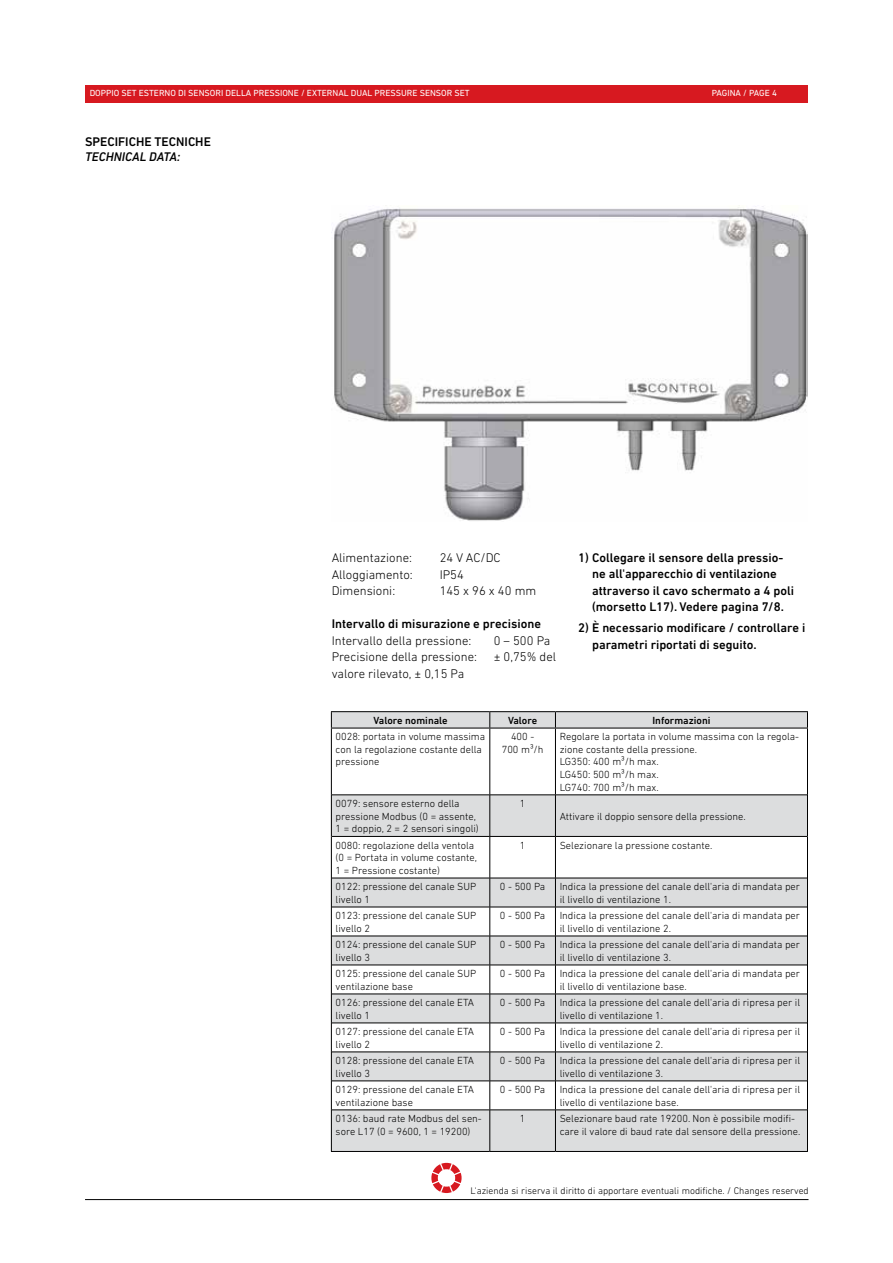
<style>
.page{position:relative;width:893px;height:1263px;background:#fff}
.page>*{position:absolute;margin:0;border:0;box-sizing:border-box;transform-origin:0 0}
.t1{font:500 12.75px/16.5px "DIN Next LT Pro";color:#000}
.t2{font:300 12.75px "DIN Next LT Pro";color:#000}
.t3{font:italic 500 12.75px "DIN Next LT Pro";color:#000}
.t4{font:300 10.5px/12.6px "DIN Next LT Pro";color:#000}
.t5{font:500 10.5px "DIN Next LT Pro";color:#000}
.t6{font:300 9.75px "DIN Next LT Pro";color:#000}
.t7{font:9px "DIN Next LT Pro";color:#fff}
</style>
<div class="page">
<svg style="left:431px;top:1163px;width:31px;height:30px"></svg>
<div style="left:85px;top:85px;width:723px;height:17px;background:#d71920"></div>
<hr style="left:85px;top:1199px;width:723px;height:1px;background:#000">
<img style="left:334px;top:205px;width:474px;height:316px">
<div style="left:332px;top:712px;width:475px;height:439px;background:#dcddde"></div>
<svg style="left:332px;top:729px;width:475px;height:149px"></svg>
<hr style="left:331px;top:711px;width:159px;height:1px;background:#000">
<svg style="left:331px;top:712px;width:1px;height:16px"></svg>
<hr style="left:490px;top:711px;width:65px;height:1px;background:#000">
<svg style="left:489px;top:712px;width:1px;height:16px"></svg>
<hr style="left:555px;top:711px;width:253px;height:1px;background:#000">
<svg style="left:555px;top:712px;width:1px;height:16px"></svg>
<svg style="left:807px;top:712px;width:1px;height:16px"></svg>
<hr style="left:331px;top:728px;width:1px;height:67px;background:#000">
<hr style="left:489px;top:728px;width:1px;height:67px;background:#000">
<hr style="left:555px;top:728px;width:1px;height:67px;background:#000">
<hr style="left:807px;top:728px;width:1px;height:67px;background:#000">
<hr style="left:331px;top:795px;width:1px;height:41px;background:#000">
<hr style="left:489px;top:795px;width:1px;height:41px;background:#000">
<hr style="left:555px;top:795px;width:1px;height:41px;background:#000">
<hr style="left:807px;top:795px;width:1px;height:41px;background:#000">
<hr style="left:331px;top:836px;width:1px;height:42px;background:#000">
<hr style="left:489px;top:837px;width:1px;height:41px;background:#000">
<hr style="left:555px;top:837px;width:1px;height:41px;background:#000">
<hr style="left:807px;top:836px;width:1px;height:42px;background:#000">
<hr style="left:555px;top:1110px;width:1px;height:41px;background:#000">
<hr style="left:807px;top:1110px;width:1px;height:41px;background:#000">
<hr style="left:331px;top:1110px;width:1px;height:41px;background:#000">
<svg style="left:331px;top:878px;width:477px;height:232px"></svg>
<hr style="left:489px;top:1110px;width:1px;height:41px;background:#000">
<hr style="left:332px;top:794px;width:158px;height:1px;background:#000">
<hr style="left:490px;top:794px;width:65px;height:1px;background:#000">
<hr style="left:555px;top:794px;width:252px;height:1px;background:#000">
<hr style="left:332px;top:836px;width:158px;height:1px;background:#000">
<hr style="left:490px;top:836px;width:65px;height:1px;background:#000">
<hr style="left:555px;top:836px;width:252px;height:1px;background:#000">
<hr style="left:332px;top:907px;width:158px;height:1px;background:#000">
<hr style="left:332px;top:936px;width:158px;height:1px;background:#000">
<hr style="left:332px;top:965px;width:158px;height:1px;background:#000">
<hr style="left:332px;top:994px;width:158px;height:1px;background:#000">
<hr style="left:332px;top:1023px;width:158px;height:1px;background:#000">
<hr style="left:332px;top:1052px;width:158px;height:1px;background:#000">
<hr style="left:332px;top:1081px;width:158px;height:1px;background:#000">
<hr style="left:332px;top:1109px;width:158px;height:1px;background:#000">
<hr style="left:331px;top:728px;width:159px;height:1px;background:#000">
<hr style="left:490px;top:728px;width:65px;height:1px;background:#000">
<hr style="left:555px;top:728px;width:253px;height:1px;background:#000">
<hr style="left:331px;top:1151px;width:159px;height:1px;background:#000">
<hr style="left:490px;top:1151px;width:65px;height:1px;background:#000">
<hr style="left:555px;top:1151px;width:253px;height:1px;background:#000">
<p class="t7" style="left:90px;top:88px;width:382px">DOPPIO SET ESTERNO DI SENSORI DELLA PRESSIONE / EXTERNAL DUAL PRESSURE SENSOR SET</p>
<p class="t7" style="left:712px;top:88px;width:67px">PAGINA / PAGE 4</p>
<p class="t1" style="left:85px;top:133px;width:127px">SPECIFICHE TECNICHE</p>
<p class="t3" style="left:85px;top:149px;width:97px">TECHNICAL DATA:</p>
<p class="t2" style="left:332px;top:550px;width:82px">Alimentazione:</p>
<p class="t2" style="left:440px;top:550px;width:62px">24 V AC/DC</p>
<p class="t2" style="left:332px;top:567px;width:83px">Alloggiamento:</p>
<p class="t2" style="left:440px;top:567px;width:26px">IP54</p>
<p class="t2" style="left:332px;top:583px;width:65px">Dimensioni:</p>
<p class="t2" style="left:440px;top:583px;width:98px">145 x 96 x 40 mm</p>
<p class="t1" style="left:332px;top:615px;width:211px">Intervallo di misurazione e precisione</p>
<p class="t2" style="left:332px;top:633px;width:141px">Intervallo della pressione:</p>
<p class="t2" style="left:494px;top:633px;width:58px">0 – 500 Pa</p>
<p class="t2" style="left:332px;top:649px;width:147px">Precisione della pressione:</p>
<p class="t2" style="left:494px;top:649px;width:64px">± 0,75% del</p>
<p class="t2" style="left:332px;top:666px;width:134px">valore rilevato, ± 0,15 Pa</p>
<p class="t1" style="left:592px;top:549px;width:203px;text-indent:-14px">1) Collegare il sensore della pressio&shy;ne all'apparecchio di ventilazione attraverso il cavo schermato a 4 poli (morsetto L17). Vedere pagina 7/8.</p>
<p class="t1" style="left:592px;top:620px;width:215px;text-indent:-14px">2) È necessario modificare / controllare i parametri riportati di seguito.</p>
<p class="t5" style="left:373px;top:714px;width:76px">Valore nominale</p>
<p class="t5" style="left:508px;top:714px;width:31px">Valore</p>
<p class="t5" style="left:652px;top:714px;width:60px">Informazioni</p>
<p class="t4" style="left:336px;top:730px;width:151px">0028: portata in volume massima con la regolazione costante della pressione</p>
<p class="t4" style="left:502px;top:730px;width:43px;text-align:center">400 -<br>700 m³/h</p>
<p class="t4" style="left:560px;top:730px;width:241px">Regolare la portata in volume massima con la regola&shy;zione costante della pressione.<br>LG350: 400 m³/h max.<br>LG450: 500 m³/h max.<br>LG740: 700 m³/h max.</p>
<p class="t4" style="left:336px;top:797px;width:145px">0079: sensore esterno della pressione Modbus (0 = assente,<br>1 = doppio, 2 = 2 sensori singoli)</p>
<p class="t4" style="left:520px;top:797px;width:7px">1</p>
<p class="t4" style="left:560px;top:809px;width:188px">Attivare il doppio sensore della pressione.</p>
<p class="t4" style="left:336px;top:838px;width:143px">0080: regolazione della ventola (0 = Portata in volume costante,<br>1 = Pressione costante)</p>
<p class="t4" style="left:520px;top:838px;width:7px">1</p>
<p class="t4" style="left:560px;top:838px;width:154px">Selezionare la pressione costante.</p>
<p class="t4" style="left:336px;top:880px;width:142px">0122: pressione del canale SUP livello 1</p>
<p class="t4" style="left:500px;top:880px;width:47px">0 - 500 Pa</p>
<p class="t4" style="left:560px;top:880px;width:242px">Indica la pressione del canale dell'aria di mandata per il livello di ventilazione 1.</p>
<p class="t4" style="left:336px;top:909px;width:142px">0123: pressione del canale SUP livello 2</p>
<p class="t4" style="left:500px;top:909px;width:47px">0 - 500 Pa</p>
<p class="t4" style="left:560px;top:909px;width:242px">Indica la pressione del canale dell'aria di mandata per il livello di ventilazione 2.</p>
<p class="t4" style="left:336px;top:938px;width:142px">0124: pressione del canale SUP livello 3</p>
<p class="t4" style="left:500px;top:938px;width:47px">0 - 500 Pa</p>
<p class="t4" style="left:560px;top:938px;width:242px">Indica la pressione del canale dell'aria di mandata per il livello di ventilazione 3.</p>
<p class="t4" style="left:336px;top:967px;width:142px">0125: pressione del canale SUP ventilazione base</p>
<p class="t4" style="left:500px;top:967px;width:47px">0 - 500 Pa</p>
<p class="t4" style="left:560px;top:967px;width:242px">Indica la pressione del canale dell'aria di mandata per il livello di ventilazione base.</p>
<p class="t4" style="left:336px;top:996px;width:140px">0126: pressione del canale ETA livello 1</p>
<p class="t4" style="left:500px;top:996px;width:47px">0 - 500 Pa</p>
<p class="t4" style="left:560px;top:996px;width:242px">Indica la pressione del canale dell'aria di ripresa per il livello di ventilazione 1.</p>
<p class="t4" style="left:336px;top:1025px;width:140px">0127: pressione del canale ETA livello 2</p>
<p class="t4" style="left:500px;top:1025px;width:47px">0 - 500 Pa</p>
<p class="t4" style="left:560px;top:1025px;width:242px">Indica la pressione del canale dell'aria di ripresa per il livello di ventilazione 2.</p>
<p class="t4" style="left:336px;top:1054px;width:140px">0128: pressione del canale ETA livello 3</p>
<p class="t4" style="left:500px;top:1054px;width:47px">0 - 500 Pa</p>
<p class="t4" style="left:560px;top:1054px;width:242px">Indica la pressione del canale dell'aria di ripresa per il livello di ventilazione 3.</p>
<p class="t4" style="left:336px;top:1083px;width:140px">0129: pressione del canale ETA ventilazione base</p>
<p class="t4" style="left:500px;top:1083px;width:47px">0 - 500 Pa</p>
<p class="t4" style="left:560px;top:1083px;width:242px">Indica la pressione del canale dell'aria di ripresa per il livello di ventilazione base.</p>
<p class="t4" style="left:336px;top:1112px;width:148px">0136: baud rate Modbus del sen&shy;sore L17 (0 = 9600, 1 = 19200)</p>
<p class="t4" style="left:520px;top:1112px;width:7px">1</p>
<p class="t4" style="left:560px;top:1112px;width:242px">Selezionare baud rate 19200. Non è possibile modifi&shy;care il valore di baud rate dal sensore della pressione.</p>
<p class="t6" style="left:470px;top:1185px;width:340px">L'azienda si riserva il diritto di apportare eventuali modifiche. / Changes reserved</p>
</div>
